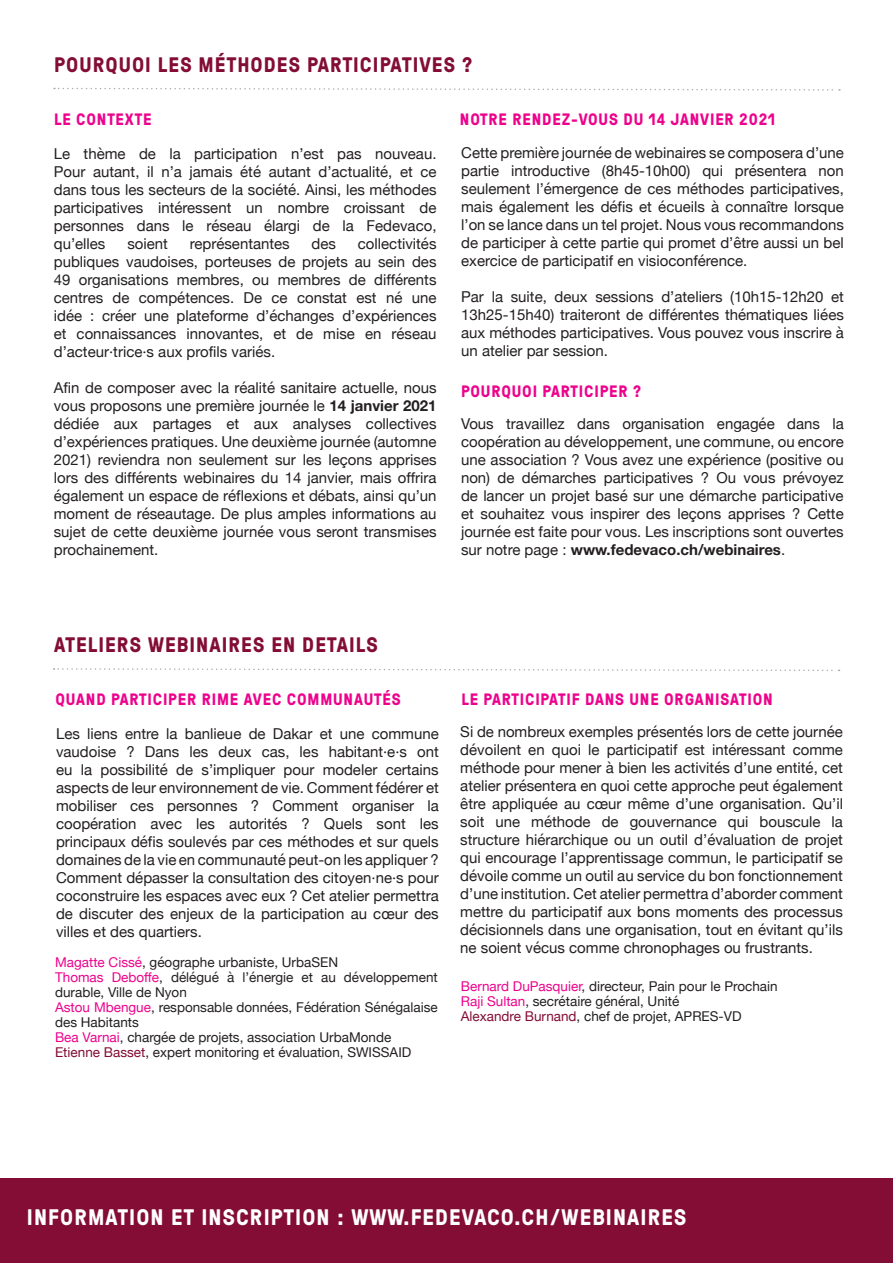
<style>
.page{position:relative;width:893px;height:1263px;background:#fff}
.page>*{position:absolute;margin:0;border:0;box-sizing:border-box;transform-origin:0 0}
.t1{font:700 22.5px "GT Pressura";letter-spacing:.05em;color:#fff}
.t2{font:700 21px "GT Pressura";letter-spacing:.05em;color:#830d34}
.t3{font:700 16.5px "GT Pressura";letter-spacing:.05em;color:#ed028c}
.t4{font:15px/18px "Helvetica Neue";color:#231f20;text-align:justify}
.t5{font:13.5px/15px "Helvetica Neue";color:#231f20}
.s1{font-weight:700}
.s2{color:#ed028c}
.s3{color:#830d34}
</style>
<div class="page">
<div style="left:0;top:1178px;width:893px;height:84px;background:#830d34"></div>
<svg style="left:54px;top:87px;width:786px;height:4px"></svg>
<svg style="left:54px;top:668px;width:786px;height:3px"></svg>
<p class="t2" style="left:54px;top:49px;width:420px">POURQUOI LES MÉTHODES PARTICIPATIVES ?</p>
<p class="t3" style="left:54px;top:108px;width:99px">LE CONTEXTE</p>
<p class="t3" style="left:460px;top:108px;width:317px">NOTRE RENDEZ-VOUS DU 14 JANVIER 2021</p>
<p class="t4" style="left:461px;top:145px;width:384px">Cette première journée de webinaires se composera d’une partie introductive (8h45-10h00) qui présentera non seulement l’émergence de ces méthodes participatives, mais également les défis et écueils à connaître lorsque l’on se lance dans un tel projet. Nous vous recommandons de participer à cette partie qui promet d’être aussi un bel exercice de participatif en visioconférence.</p>
<p class="t4" style="left:461px;top:289px;width:384px">Par la suite, deux sessions d’ateliers (10h15-12h20 et 13h25-15h40) traiteront de différentes thématiques liées aux méthodes participatives. Vous pouvez vous inscrire à un atelier par session.</p>
<p class="t4" style="left:54px;top:146px;width:384px">Le thème de la participation n’est pas nouveau.<br>Pour autant, il n’a jamais été autant d’actualité, et ce dans tous les secteurs de la société. Ainsi, les méthodes participatives intéressent un nombre croissant de personnes dans le réseau élargi de la Fedevaco, qu’elles</p>
<p class="t4" style="left:54px;top:236px;width:384px;text-indent:304px">collectivités publiques vaudoises, porteuses de projets au sein des 49 organisations membres, ou membres de différents centres de compétences. De ce constat est né une idée : créer une plateforme d’échanges d’expériences et connaissances innovantes, et de mise en réseau d’acteur·trice·s aux profils variés.</p>
<p class="t4" style="left:54px;top:380px;width:384px">Afin de composer avec la réalité sanitaire actuelle, nous vous proposons une première journée le <span class="s1">14 janvier 2021 </span>dédiée aux partages et aux analyses collectives d’expériences pratiques. Une deuxième journée (automne 2021) reviendra non seulement sur les leçons apprises lors des différents webinaires du 14 janvier, mais offrira également un espace de réflexions et débats, ainsi qu’un moment de réseautage. De plus amples informations au sujet de cette deuxième journée vous seront transmises prochainement.</p>
<p class="t4" style="left:127px;top:236px;width:42px">soient</p>
<p class="t4" style="left:190px;top:236px;width:102px">représentantes</p>
<p class="t4" style="left:312px;top:236px;width:26px">des</p>
<p class="t3" style="left:461px;top:379px;width:182px">POURQUOI PARTICIPER ?</p>
<p class="t4" style="left:461px;top:415px;width:384px">Vous travaillez dans organisation engagée dans la coopération au développement, une commune, ou encore une association ? Vous avez une expérience (positive ou non) de démarches participatives ? Ou vous prévoyez de lancer un projet basé sur une démarche participative et souhaitez vous inspirer des leçons apprises ? Cette journée est faite pour vous. Les inscriptions sont ouvertes sur notre page : <span class="s1">www.fedevaco.ch/webinaires</span>.</p>
<p class="t2" style="left:54px;top:630px;width:325px">ATELIERS WEBINAIRES EN DETAILS</p>
<p class="t3" style="left:55px;top:687px;width:347px">QUAND PARTICIPER RIME AVEC COMMUNAUTÉS</p>
<p class="t4" style="left:56px;top:725px;width:384px">Les liens entre la banlieue de Dakar et une commune vaudoise ? Dans les deux cas, les habitant·e·s ont eu la possibilité de s’impliquer pour modeler certains aspects de leur environnement de vie. Comment fédérer et mobiliser ces personnes ? Comment organiser la coopération avec les autorités ? Quels sont les principaux défis soulevés par ces méthodes et sur quels domaines de la vie en communauté peut-on les appliquer ?<br>Comment dépasser la consultation des citoyen·ne·s pour coconstruire les espaces avec eux ? Cet atelier permettra de discuter des enjeux de la participation au cœur des villes et des quartiers.</p>
<p class="t5" style="left:55px;top:955px;width:285px"><span class="s2">Magatte Cissé</span>, géographe urbaniste, UrbaSEN</p>
<p class="t5" style="left:55px;top:970px;width:384px"><span class="s2">Thomas Deboffe</span>, délégué à l’énergie et au développement durable, Ville de Nyon</p>
<p class="t5" style="left:55px;top:1000px;width:384px"><span class="s2">Astou Mbengue</span>, responsable données, Fédération Sénégalaise des Habitants</p>
<p class="t5" style="left:55px;top:1030px;width:338px"><span class="s2">Bea Varnai</span>, chargée de projets, association UrbaMonde</p>
<p class="t5" style="left:55px;top:1045px;width:358px"><span class="s3">Etienne Basset</span>, expert monitoring et évaluation, SWISSAID</p>
<p class="t3" style="left:461px;top:687px;width:313px">LE PARTICIPATIF DANS UNE ORGANISATION</p>
<p class="t4" style="left:460px;top:723px;width:384px">Si de nombreux exemples présentés lors de cette journée dévoilent en quoi le participatif est intéressant comme méthode pour mener à bien les activités d’une entité, cet atelier présentera en quoi cette approche peut également être appliquée au cœur même d’une organisation. Qu’il soit une méthode de gouvernance qui bouscule la structure hiérarchique ou un outil d’évaluation de projet qui encourage l’apprentissage commun, le participatif se dévoile comme un outil au service du bon fonctionnement d’une institution. Cet atelier permettra d’aborder comment mettre du participatif aux bons moments des processus décisionnels dans une organisation, tout en évitant qu’ils ne soient vécus comme chronophages ou frustrants.</p>
<p class="t5" style="left:461px;top:979px;width:318px"><span class="s2">Bernard DuPasquier</span>, directeur, Pain pour le Prochain</p>
<p class="t5" style="left:461px;top:994px;width:220px"><span class="s2">Raji Sultan</span>, secrétaire général, Unité</p>
<p class="t5" style="left:461px;top:1009px;width:282px"><span class="s3">Alexandre Burnand</span>, chef de projet, APRES-VD</p>
<p class="t1" style="left:27px;top:1201px;width:661px">INFORMATION ET INSCRIPTION : WWW.FEDEVACO.CH/WEBINAIRES</p>
</div>
